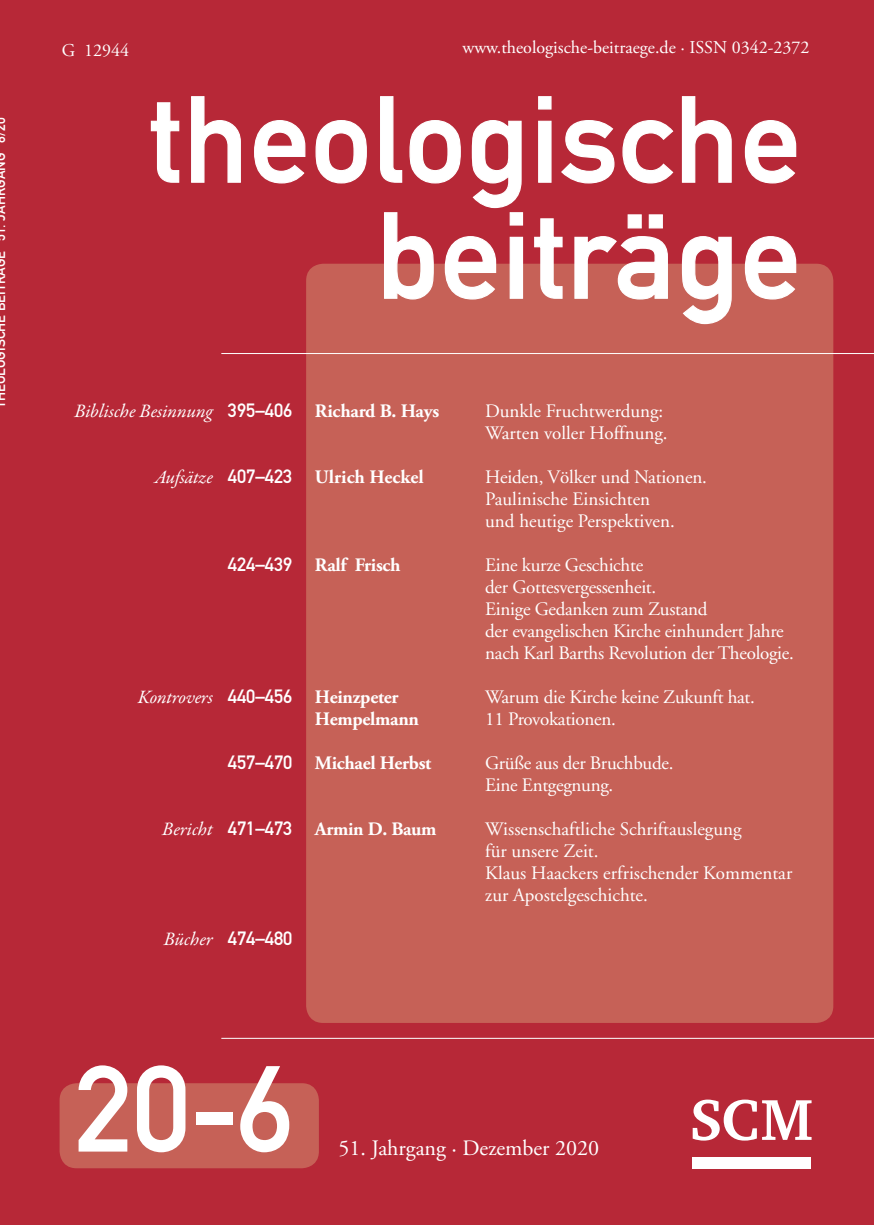
<style>
.page{position:relative;width:874px;height:1225px;background:#fff}
.page>*{position:absolute;margin:0;border:0;box-sizing:border-box;transform-origin:0 0}
.t1{font:120px/116px "DIN Mittelschrift";color:#fff;text-align:right}
.t2{font:22px "Adobe Garamond Pro";color:#fff}
.t3{font:19px/22px "Adobe Garamond";letter-spacing:-.015em;color:#fff}
.t4{font:700 19px "Adobe Garamond Pro";letter-spacing:-.015em;color:#fff}
.t5{font:italic 19px "Garamond Premr Pro";letter-spacing:-.005em;color:#fff}
.t6{font:19px "DIN Mittelschrift";color:#fff}
.t7{font:700 19px "Adobe Garamond";letter-spacing:-.015em;color:#fff}
.t8{font:18px "Adobe Garamond Pro";color:#fff}
.t9{font:14px "DIN Mittelschrift";color:#fff}
.s1{font-family:"DIN Mittelschrift";font-style:normal}
.s2{font-family:"Adobe Garamond Pro";font-weight:700;font-style:normal}
.s3{font-family:"Garamond Premr Pro";font-weight:400;font-style:italic}
.s4{font-family:"DIN Mittelschrift";font-weight:400}
.s5{font-family:"Garamond Premr Pro";font-style:italic}
</style>
<div class="page">
<div style="left:0;top:0;width:873px;height:1225px;background:#b72837"></div>
<hr style="left:221px;top:1037px;width:652px;height:1px;background:#fff">
<div style="left:60px;top:1083px;width:259px;height:85px;background:#c66157;border-radius:17px"></div>
<div style="left:306px;top:264px;width:526px;height:759px;background:#c66157;border-radius:17px"></div>
<svg style="left:150px;top:102px;width:30px;height:81px"></svg>
<svg style="left:191px;top:96px;width:50px;height:87px"></svg>
<svg style="left:254px;top:120px;width:52px;height:64px"></svg>
<svg style="left:315px;top:120px;width:52px;height:64px"></svg>
<svg style="left:538px;top:96px;width:14px;height:87px"></svg>
<svg style="left:561px;top:120px;width:53px;height:64px"></svg>
<svg style="left:622px;top:120px;width:51px;height:64px"></svg>
<svg style="left:681px;top:96px;width:51px;height:87px"></svg>
<svg style="left:744px;top:120px;width:52px;height:64px"></svg>
<svg style="left:379px;top:96px;width:144px;height:204px"></svg>
<svg style="left:533px;top:218px;width:30px;height:81px"></svg>
<svg style="left:573px;top:214px;width:95px;height:86px"></svg>
<svg style="left:681px;top:236px;width:51px;height:89px"></svg>
<svg style="left:743px;top:236px;width:53px;height:64px"></svg>
<hr style="left:221px;top:353px;width:652px;height:1px;background:#fff">
<div style="left:692px;top:1157px;width:118px;height:11px;background:#fff"></div>
<svg style="left:692px;top:1099px;width:119px;height:41px"></svg>
<p class="t9" style="left:-8px;top:408px;width:292px;rotate:-90deg">theologische beitr ge 51. jahrgang 6/20</p>
<p class="t8" style="left:62px;top:39px;width:69px">G 12944</p>
<p class="t8" style="left:462px;top:36px;width:348px">www.theologische-beitraege.de · ISSN 0342-2372</p>
<h1 class="t1" style="left:149px;top:83px;width:653px">theologische beiträge</h1>
<p class="t5" style="left:74px;top:398px;width:366px">Biblische Besinnung <span class="s1">395–406</span> <span class="s2">Richard B. Hays</span></p>
<p class="t3" style="left:485px;top:400px;width:184px">Dunkle Fruchtwerdung:<br>Warten voller Hoffnung.</p>
<p class="t4" style="left:154px;top:465px;width:271px"><span class="s3">Aufsätze</span> <span class="s4">407–423</span> Ulrich Heckel</p>
<p class="t3" style="left:485px;top:466px;width:223px">Heiden, Völker und Nationen.<br>Paulinische Einsichten<br>und heutige Perspektiven.</p>
<p class="t4" style="left:228px;top:553px;width:174px"><span class="s4">424–439</span> Ralf Frisch</p>
<p class="t3" style="left:485px;top:554px;width:310px">Eine kurze Geschichte<br>der Gottesvergessenheit.<br>Einige Gedanken zum Zustand<br>der evangelischen Kirche einhundert Jahre nach Karl Barths Revolution der Theologie.</p>
<p class="t5" style="left:138px;top:685px;width:262px">Kontrovers <span class="s1">440–456</span> <span class="s2">Heinzpeter</span></p>
<p class="t3" style="left:485px;top:686px;width:271px">Warum die Kirche keine Zukunft hat.</p>
<p class="t7" style="left:315px;top:708px;width:105px">Hempelmann</p>
<p class="t3" style="left:485px;top:708px;width:132px">11 Provokationen.</p>
<p class="t4" style="left:228px;top:751px;width:205px"><span class="s4">457–470</span> Michael Herbst</p>
<p class="t3" style="left:485px;top:752px;width:189px">Grüße aus der Bruchbude.<br>Eine Entgegnung.</p>
<p class="t4" style="left:162px;top:817px;width:276px"><span class="s3">Bericht</span> <span class="s4">471–473</span> Armin D. Baum</p>
<p class="t3" style="left:485px;top:818px;width:308px">Wissenschaftliche Schriftauslegung<br>für unsere Zeit.<br>Klaus Haackers erfrischender Kommentar zur Apostelgeschichte.</p>
<p class="t6" style="left:164px;top:927px;width:130px"><span class="s5">Bücher</span> 474–480</p>
<h1 class="t1" style="left:75px;top:1052px;width:220px">20-6</h1>
<p class="t2" style="left:338px;top:1135px;width:262px">51. Jahrgang · Dezember 2020</p>
</div>
